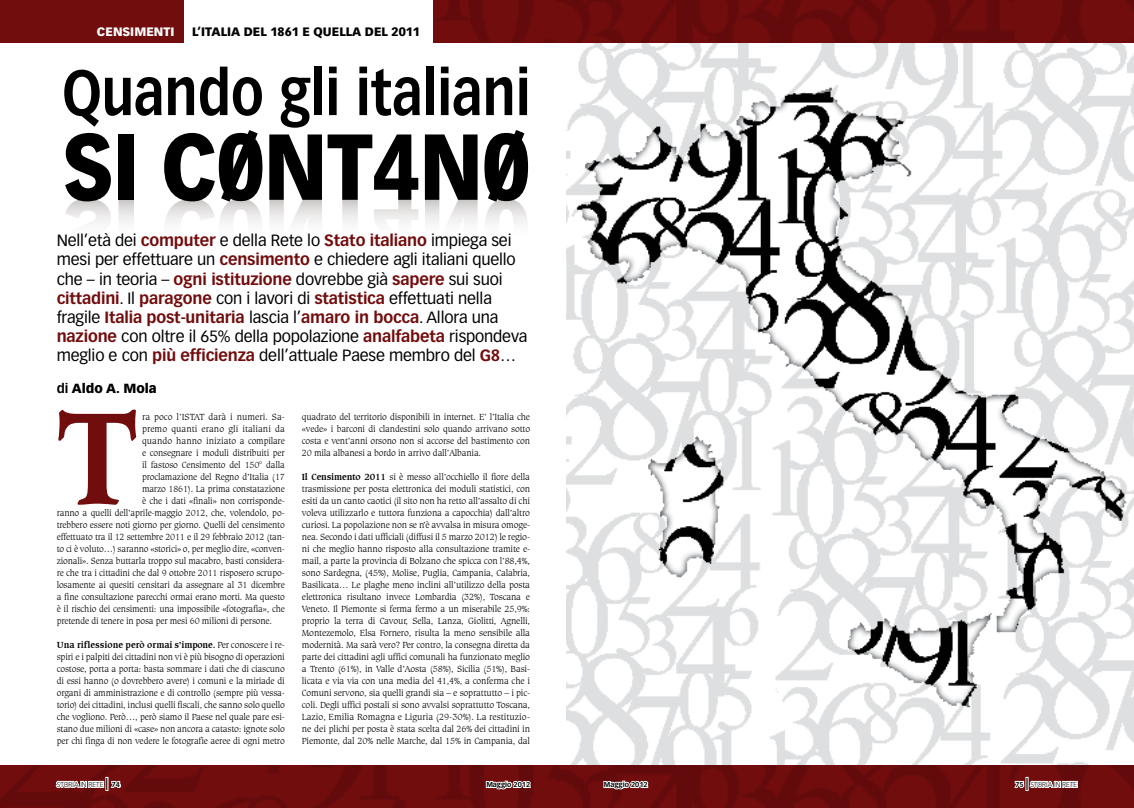
<style>
.page{position:relative;width:1134px;height:808px;background:#fff}
.page>*{position:absolute;margin:0;border:0;box-sizing:border-box;transform-origin:0 0}
.t1{font:700 138.2px "Caxton BT";color:#720d0e}
.t2{font:900 91.8px "Vectora LT Std";color:#000;scale:.86 1}
.t3{font:700 62.4px "Vectora LT Std";color:#000;scale:.85 1}
.t4{font:16px/19.2px "Vectora LT Std";letter-spacing:-.01em;color:#000}
.t5{font:900 13px "Vectora LT Std";color:#000}
.t6{font:900 12px "Vectora LT Std";color:#000}
.t7{font:900 12px "Vectora LT Std";color:#fff}
.t8{font:300 9.5px/12px "Caxton BT";letter-spacing:-.02em;color:#000;text-align:justify}
.t9{font:300 9.5px "Caxton BT";color:#000}
.t10{font:300 7px "Vectora LT Std";color:#000}
.t11{font:700 7px "Vectora LT Std";color:#000}
.s1{font-weight:700;color:#720d0e}
.s2{font-weight:700}
.s3{font-weight:700;font-size:12px}
</style>
<div class="page">
<img style="left:567px;top:43px;width:567px;height:722px">
<div style="left:0;top:0;width:183px;height:43px;background:#720d0e"></div>
<img style="left:0;top:765px;width:1133px;height:43px">
<svg style="left:433px;top:0;width:701px;height:43px"></svg>
<img style="left:433px;top:0;width:700px;height:42px">
<svg style="left:54px;top:769px;width:68px;height:24px"></svg>
<svg style="left:485px;top:779px;width:47px;height:11px"></svg>
<svg style="left:1013px;top:769px;width:66px;height:24px"></svg>
<svg style="left:602px;top:779px;width:48px;height:11px"></svg>
<svg style="left:65px;top:130px;width:462px;height:93px"></svg>
<p class="t7" style="left:97px;top:24px;width:79px">CENSIMENTI</p>
<p class="t6" style="left:192px;top:24px;width:229px">L’ITALIA DEL 1861 E QUELLA DEL 2011</p>
<h3 class="t3" style="left:62px;top:55px;width:552px">Quando gli italiani</h3>
<h2 class="t2" style="left:62px;top:110px;width:545px">SI C0NT4N0</h2>
<p class="t4" style="left:57px;top:231px;width:472px">Nell’età dei <span class="s1">computer</span> e della Rete lo <span class="s1">Stato italiano</span> impiega sei mesi per effettuare un <span class="s1">censimento</span> e chiedere agli italiani quello che – in teoria – <span class="s1">ogni istituzione</span> dovrebbe già <span class="s1">sapere</span> sui suoi <span class="s1">cittadini</span>. Il <span class="s1">paragone</span> con i lavori di <span class="s1">statistica</span> effettuati nella fragile <span class="s1">Italia post-unitaria</span> lascia l’<span class="s1">amaro in bocca</span>. Allora una <span class="s1">nazione</span> con oltre il 65% della popolazione <span class="s1">analfabeta</span> rispondeva meglio e con <span class="s1">più efficienza</span> dell’attuale Paese membro del <span class="s1">G8</span>…</p>
<h3 class="t5" style="left:57px;top:380px;width:102px"><span class="s2">di</span> ALDO A. MOLA</h3>
<h1 class="t1" style="left:57px;top:371px;width:83px">T</h1>
<p class="t9" style="left:142px;top:411px;width:144px">ra poco l’ISTAT darà i numeri. Sa-</p>
<p class="t8" style="left:302px;top:411px;width:230px">quadrato del territorio disponibili in internet. E’ l’Italia che «vede» i barconi di clandestini solo quando arrivano sotto costa e vent’anni orsono non si accorse del bastimento con 20 mila albanesi a bordo in arrivo dall’Albania.</p>
<p class="t8" style="left:302px;top:471px;width:230px"><span class="s2">Il Censimento 2011</span> si è messo all’occhiello il fiore della trasmissione per posta elettronica dei moduli statistici, con esiti da un canto caotici (il sito non ha retto all’assalto di chi voleva utilizzarlo e tuttora funziona a capocchia) dall’altro curiosi. La popolazione non se n’è avvalsa in misura omoge&shy;nea. Secondo i dati ufficiali (diffusi il 5 marzo 2012) le regio&shy;ni che meglio hanno risposto alla consultazione tramite e&shy;mail, a parte la provincia di Bolzano che spicca con l’88,4%, sono Sardegna, (45%), Molise, Puglia, Campania, Calabria, Basilicata… Le plaghe meno inclini all’utilizzo della posta elettronica risultano invece Lombardia (32%), Toscana e Veneto. Il Piemonte si ferma fermo a un miserabile 25,9%: proprio la terra di Cavour, Sella, Lanza, Giolitti, Agnelli, Montezemolo, Elsa Fornero, risulta la meno sensibile alla modernità. Ma sarà vero? Per contro, la consegna diretta da parte dei cittadini agli uffici comunali ha funzionato meglio a Trento (61%), in Valle d’Aosta (58%), Sicilia (51%), Basi&shy;licata e via via con una media del 41,4%, a conferma che i Comuni servono, sia quelli grandi sia – e soprattutto – i pic&shy;coli. Degli uffici postali si sono avvalsi soprattutto Toscana, Lazio, Emilia Romagna e Liguria (29-30%). La restituzio&shy;ne dei plichi per posta è stata scelta dal 26% dei cittadini in Piemonte, dal 20% nelle Marche, dal 15% in Campania, dal</p>
<p class="t9" style="left:142px;top:423px;width:144px">premo quanti erano gli italiani da</p>
<p class="t9" style="left:142px;top:435px;width:144px">quando hanno iniziato a compilare</p>
<p class="t8" style="left:142px;top:447px;width:144px">e consegnare i moduli distribuiti per</p>
<p class="t8" style="left:142px;top:459px;width:144px">il fastoso Censimento del 150° dalla</p>
<p class="t8" style="left:142px;top:471px;width:144px">proclamazione del Regno d’Italia (17</p>
<p class="t8" style="left:142px;top:483px;width:144px">marzo 1861). La prima constatazione</p>
<p class="t8" style="left:142px;top:495px;width:144px">è che i dati «finali» non corrisponde-</p>
<p class="t8" style="left:57px;top:507px;width:230px">ranno a quelli dell’aprile-maggio 2012, che, volendolo, po-</p>
<p class="t8" style="left:57px;top:519px;width:230px">trebbero essere noti giorno per giorno. Quelli del censimento</p>
<p class="t8" style="left:57px;top:531px;width:230px">effettuato tra il 12 settembre 2011 e il 29 febbraio 2012 (tan-</p>
<p class="t8" style="left:57px;top:543px;width:230px">to ci è voluto…) saranno «storici» o, per meglio dire, «conven-</p>
<p class="t8" style="left:57px;top:555px;width:230px">zionali». Senza buttarla troppo sul macabro, basti considera-</p>
<p class="t8" style="left:57px;top:567px;width:230px">re che tra i cittadini che dal 9 ottobre 2011 risposero scrupo-</p>
<p class="t8" style="left:57px;top:579px;width:230px">losamente ai quesiti censitari da assegnare al 31 dicembre</p>
<p class="t8" style="left:57px;top:591px;width:230px">a fine consultazione parecchi ormai erano morti. Ma questo</p>
<p class="t8" style="left:57px;top:603px;width:230px">è il rischio dei censimenti: una impossibile «fotografia», che</p>
<p class="t8" style="left:57px;top:615px;width:217px">pretende di tenere in posa per mesi 60 milioni di persone.</p>
<p class="t8" style="left:57px;top:639px;width:230px"><span class="s2">Una riflessione però ormai s’impone.</span> Per conoscere i re&shy;spiri e i palpiti dei cittadini non vi è più bisogno di operazioni costose, porta a porta: basta sommare i dati che di ciascuno di essi hanno (o dovrebbero avere) i comuni e la miriade di organi di amministrazione e di controllo (sempre più vessa&shy;torio) dei cittadini, inclusi quelli fiscali, che sanno solo quello che vogliono. Però…, però siamo il Paese nel quale pare esi&shy;stano due milioni di «case» non ancora a catasto: ignote solo per chi finga di non vedere le fotografie aeree di ogni metro</p>
<p class="t10" style="left:57px;top:780px;width:65px">STORIA IN RETE <span class="s3">|</span> <span class="s2">74</span></p>
<p class="t11" style="left:486px;top:780px;width:45px">Maggio 2012</p>
<p class="t11" style="left:604px;top:780px;width:45px">Maggio 2012</p>
<p class="t10" style="left:1015px;top:780px;width:63px"><span class="s2">75</span> <span class="s3">|</span> STORIA IN RETE</p>
</div>
